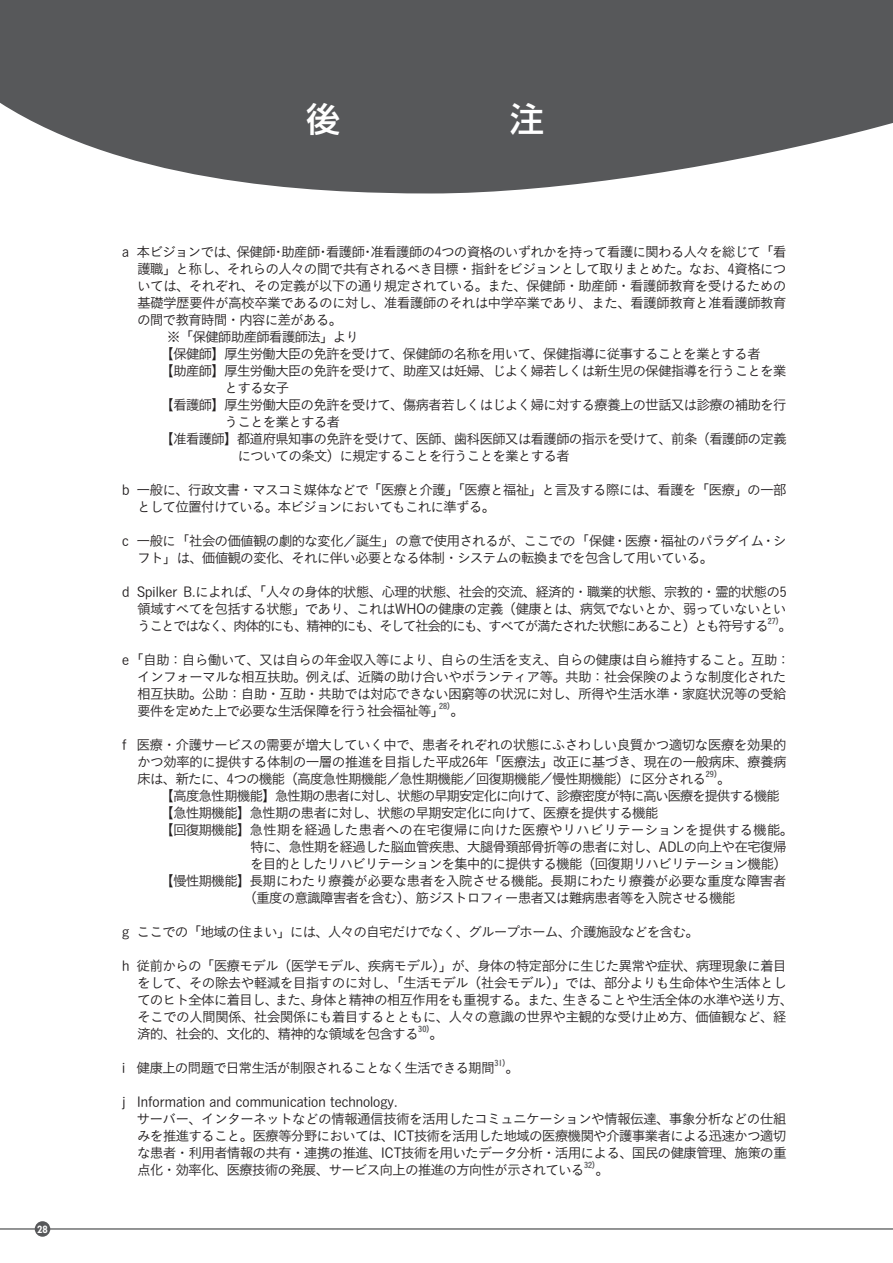
<style>
.page{position:relative;width:893px;height:1263px;background:#fff}
.page>*{position:absolute;margin:0;border:0;box-sizing:border-box;transform-origin:0 0}
.t1{font:500 34.05px "Shin Go Pro";color:#fff}
.t2{font:13.8px/17px "Koburina Go Std W3";letter-spacing:-.075em;color:#231f20}
.t3{font:13.8px "Koburina Go Std W3";letter-spacing:-.105em;color:#231f20}
.t4{font:13.8px "Koburina Go Std W3";letter-spacing:-.055em;color:#231f20}
.t5{font:13.8px "Koburina Go Std W3";letter-spacing:-.015em;color:#231f20}
.t6{font:10.65px "Spartan Heavy Classified";color:#fff}
.t7{font:8.1px "Koburina Go Std W6";color:#57585a}
</style>
<div class="page">
<svg style="left:0;top:0;width:893px;height:193px;fill:#57585a"></svg>
<hr style="left:0;top:1228px;width:893px;height:1px;background:#57585a">
<div style="left:35px;top:1221px;width:15px;height:16px;background:#57585a;border-radius:50%"></div>
<p class="t6" style="left:37px;top:1222px;width:12px">28</p>
<h1 class="t1" style="left:306px;top:91px;width:36px">後</h1>
<h1 class="t1" style="left:510px;top:91px;width:36px">注</h1>
<p class="t2" style="left:122px;top:243px;width:666px">a 本ビジョンでは、保健師・助産師・看護師・准看護師の4つの資格のいずれかを持って看護に関わる人々を総じて「看</p>
<p class="t2" style="left:137px;top:260px;width:651px">護職」と称し、それらの人々の間で共有されるべき目標・指針をビジョンとして取りまとめた。なお、4資格につ</p>
<p class="t2" style="left:137px;top:277px;width:651px">いては、それぞれ、その定義が以下の通り規定されている。また、保健師・助産師・看護師教育を受けるための</p>
<p class="t2" style="left:137px;top:294px;width:651px">基礎学歴要件が高校卒業であるのに対し、准看護師のそれは中学卒業であり、また、看護師教育と准看護師教育</p>
<p class="t2" style="left:137px;top:311px;width:207px">の間で教育時間・内容に差がある。</p>
<p class="t2" style="left:167px;top:328px;width:194px">※「保健師助産師看護師法」より</p>
<p class="t2" style="left:160px;top:345px;width:602px">【保健師】厚生労働大臣の免許を受けて、保健師の名称を用いて、保健指導に従事することを業とする者</p>
<p class="t2" style="left:160px;top:362px;width:628px">【助産師】厚生労働大臣の免許を受けて、助産又は妊婦、じよく婦若しくは新生児の保健指導を行うことを業</p>
<p class="t2" style="left:225px;top:379px;width:66px">とする女子</p>
<p class="t2" style="left:160px;top:396px;width:628px">【看護師】厚生労働大臣の免許を受けて、傷病者若しくはじよく婦に対する療養上の世話又は診療の補助を行</p>
<p class="t2" style="left:225px;top:413px;width:117px">うことを業とする者</p>
<p class="t2" style="left:160px;top:430px;width:628px">【准看護師】都道府県知事の免許を受けて、医師、歯科医師又は看護師の指示を受けて、前条（看護師の定義</p>
<p class="t2" style="left:237px;top:447px;width:334px">についての条文）に規定することを行うことを業とする者</p>
<p class="t2" style="left:137px;top:481px;width:651px;text-indent:-15px">b 一般に、行政文書・マスコミ媒体などで「医療と介護」「医療と福祉」と言及する際には、看護を「医療」の一部として位置付けている。本ビジョンにおいてもこれに準ずる。</p>
<p class="t2" style="left:137px;top:532px;width:651px;text-indent:-15px">c 一般に｢社会の価値観の劇的な変化／誕生｣の意で使用されるが、ここでの｢保健･医療･福祉のパラダイム・シフト｣は、価値観の変化、それに伴い必要となる体制・システムの転換までを包含して用いている。</p>
<p class="t2" style="left:137px;top:583px;width:651px;text-align:justify;text-indent:-15px">d Spilker B.によれば、「人々の身体的状態、心理的状態、社会的交流、経済的・職業的状態、宗教的・霊的状態の5領域すべてを包括する状態」であり、これはWHOの健康の定義（健康とは、病気でないとか、弱っていないということではなく、肉体的にも、精神的にも、そして社会的にも、すべてが満たされた状態にあること）とも符号する</p>
<p class="t7" style="left:768px;top:615px;width:17px">27）</p>
<p class="t2" style="left:778px;top:617px;width:15px">。</p>
<p class="t2" style="left:137px;top:651px;width:655px;text-indent:-15px">e 「自助：自ら働いて、又は自らの年金収入等により、自らの生活を支え、自らの健康は自ら維持すること。互助：インフォーマルな相互扶助。例えば、近隣の助け合いやボランティア等。共助：社会保険のような制度化された相互扶助。公助：自助・互助・共助では対応できない困窮等の状況に対し、所得や生活水準・家庭状況等の受給要件を定めた上で必要な生活保障を行う社会福祉等」。</p>
<p class="t7" style="left:439px;top:700px;width:17px">28）</p>
<p class="t2" style="left:137px;top:736px;width:651px;text-align:justify;text-indent:-15px">f 医療・介護サービスの需要が増大していく中で、患者それぞれの状態にふさわしい良質かつ適切な医療を効果的かつ効率的に提供する体制の一層の推進を目指した平成26年「医療法」改正に基づき、現在の一般病床、療養病床は、新たに、4つの機能（高度急性期機能／急性期機能／回復期機能／慢性期機能）に区分される</p>
<p class="t7" style="left:706px;top:768px;width:17px">29）</p>
<p class="t2" style="left:717px;top:770px;width:15px">。</p>
<p class="t3" style="left:160px;top:785px;width:621px">【高度急性期機能】急性期の患者に対し、状態の早期安定化に向けて、診療密度が特に高い医療を提供する機能</p>
<p class="t2" style="left:160px;top:804px;width:500px">【急性期機能】急性期の患者に対し、状態の早期安定化に向けて、医療を提供する機能</p>
<p class="t5" style="left:160px;top:819px;width:635px">【回復期機能】急性期を経過した患者への在宅復帰に向けた医療やリハビリテーションを提供する機能。</p>
<p class="t2" style="left:250px;top:838px;width:538px">特に、急性期を経過した脳血管疾患、大腿骨頚部骨折等の患者に対し、ADLの向上や在宅復帰</p>
<p class="t2" style="left:250px;top:855px;width:539px">を目的としたリハビリテーションを集中的に提供する機能（回復期リハビリテーション機能）</p>
<p class="t4" style="left:160px;top:870px;width:628px">【慢性期機能】長期にわたり療養が必要な患者を入院させる機能。長期にわたり療養が必要な重度な障害者</p>
<p class="t2" style="left:243px;top:889px;width:494px">（重度の意識障害者を含む）、筋ジストロフィー患者又は難病患者等を入院させる機能</p>
<p class="t2" style="left:122px;top:923px;width:578px">g ここでの「地域の住まい」には、人々の自宅だけでなく、グループホーム、介護施設などを含む。</p>
<p class="t2" style="left:137px;top:957px;width:658px;text-indent:-15px">h 従前からの「医療モデル（医学モデル、疾病モデル）」が、身体の特定部分に生じた異常や症状、病理現象に着目をして、その除去や軽減を目指すのに対し、「生活モデル（社会モデル）」では、部分よりも生命体や生活体としてのヒト全体に着目し、また、身体と精神の相互作用をも重視する。また、生きることや生活全体の水準や送り方、そこでの人間関係、社会関係にも着目するとともに、人々の意識の世界や主観的な受け止め方、価値観など、経済的、社会的、文化的、精神的な領域を包含する</p>
<p class="t7" style="left:418px;top:1023px;width:17px">30）</p>
<p class="t2" style="left:430px;top:1025px;width:15px">。</p>
<p class="t2" style="left:122px;top:1059px;width:374px">i 健康上の問題で日常生活が制限されることなく生活できる期間</p>
<p class="t7" style="left:494px;top:1057px;width:17px">31）</p>
<p class="t2" style="left:506px;top:1059px;width:15px">。</p>
<p class="t2" style="left:137px;top:1093px;width:652px;text-indent:-14px">j Information and communication technology.<br>サーバー、インターネットなどの情報通信技術を活用したコミュニケーションや情報伝達、事象分析などの仕組みを推進すること。医療等分野においては、ICT技術を活用した地域の医療機関や介護事業者による迅速かつ適切な患者・利用者情報の共有・連携の推進、ICT技術を用いたデータ分析・活用による、国民の健康管理、施策の重点化・効率化、医療技術の発展、サービス向上の推進の方向性が示されている</p>
<p class="t7" style="left:584px;top:1159px;width:17px">32）</p>
<p class="t2" style="left:595px;top:1161px;width:15px">。</p>
</div>
